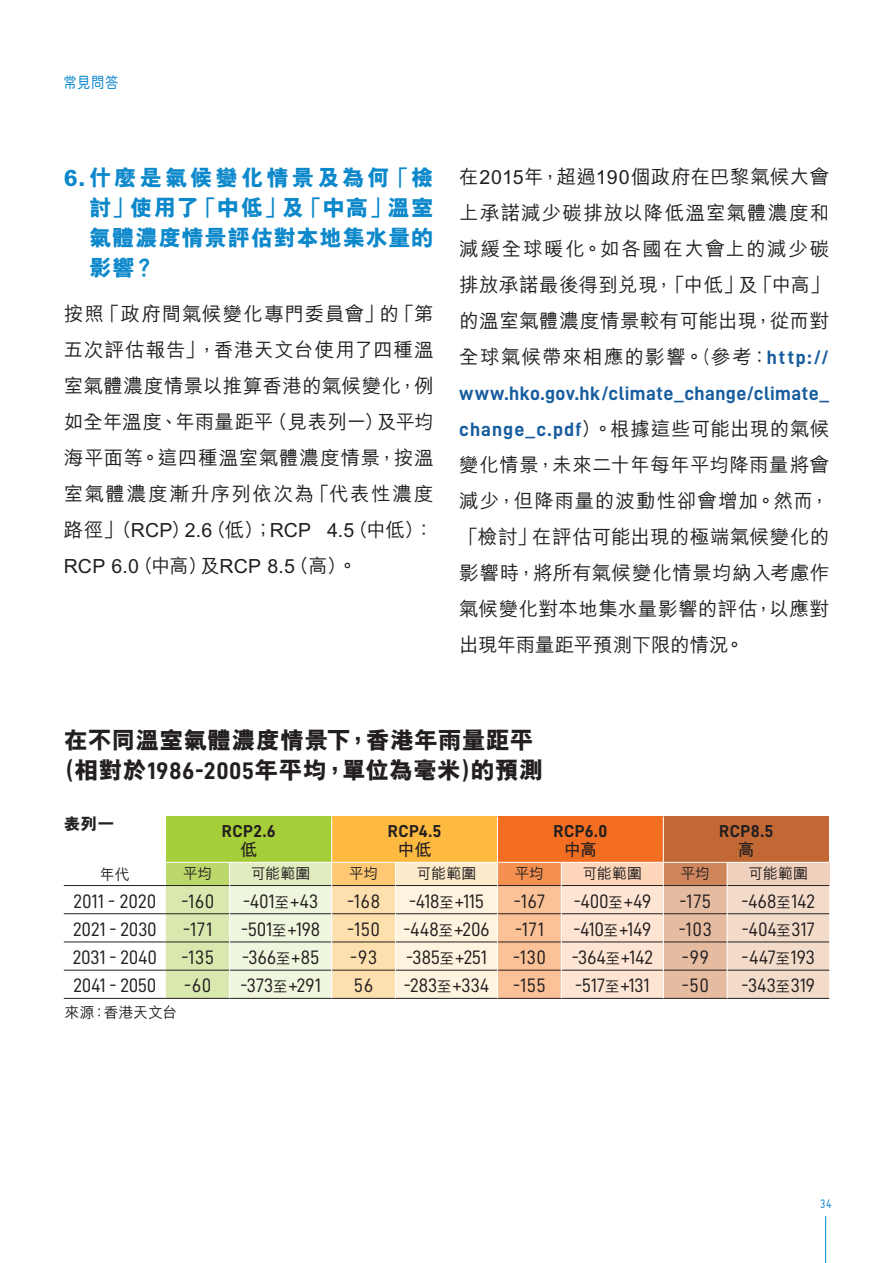
<style>
.page{position:relative;width:893px;height:1263px;background:#fff}
.page>*{position:absolute;margin:0;border:0;box-sizing:border-box;transform-origin:0 0}
.FAQ_Diagram_Title_Ch{font:800 24px/30px "M Hei HK";letter-spacing:.005em;color:#231f20}
.FAQ_Ask_Chi_1{font:800 22.5px/30px "M Hei HK";letter-spacing:.035em;color:#0c88cb;text-align:justify}
.Main_text_Chi{font:500 19.5px/36px "M Hei HK";letter-spacing:.02em;color:#231f20;text-align:justify}
.Main_text_Chi-2{font:19.5px "D DIN";letter-spacing:-.02em;color:#231f20}
.Din_reg_12{font:17.25px "D DIN Bold";letter-spacing:.02em;color:#231f20}
.Din_reg_12-2{font:700 17.25px "M Hei HK";color:#231f20}
.FAQ_Diagram_Title_Ch-2{font:800 16.5px "M Hei HK";color:#231f20}
.Main_text_Chi-3{font:500 15px "M Hei HK";letter-spacing:-.015em;color:#231f20}
.Caption_Chi{font:500 15px "M Hei HK";letter-spacing:-.015em;color:#231f20}
.header_chi{font:15px "Hira Maru Pro W4";color:#0c88cb;scale:.85 1}
.Din_reg_12-3{font:500 15px "M Hei HK";color:#231f20}
.t1{font:13.5px "Miso";color:#0c88cb}
.s1{font-family:"D DIN Bold";font-weight:400;color:#175d9e}
.s2{font-family:"D DIN Bold";font-weight:400}
.s3{font-family:"M Hei HK";font-weight:500;font-size:15px}
</style>
<div class="page">
<hr style="left:825px;top:1216px;width:1px;height:47px;background:#0c88cb">
<div style="left:166px;top:816px;width:166px;height:46px;background:#a6ce39"></div>
<div style="left:332px;top:816px;width:165px;height:46px;background:#fdb940"></div>
<div style="left:497px;top:816px;width:166px;height:46px;background:#f36e21"></div>
<div style="left:663px;top:816px;width:166px;height:46px;background:#c26835"></div>
<hr style="left:64px;top:942px;width:102px;height:1px;background:#231f20">
<hr style="left:64px;top:970px;width:102px;height:1px;background:#231f20">
<hr style="left:64px;top:998px;width:102px;height:1px;background:#231f20">
<hr style="left:166px;top:998px;width:64px;height:1px;background:#231f20">
<hr style="left:230px;top:998px;width:102px;height:1px;background:#231f20">
<hr style="left:332px;top:998px;width:63px;height:1px;background:#231f20">
<hr style="left:395px;top:998px;width:102px;height:1px;background:#231f20">
<hr style="left:497px;top:998px;width:64px;height:1px;background:#231f20">
<hr style="left:561px;top:998px;width:102px;height:1px;background:#231f20">
<hr style="left:663px;top:998px;width:64px;height:1px;background:#231f20">
<hr style="left:727px;top:998px;width:102px;height:1px;background:#231f20">
<hr style="left:64px;top:885px;width:102px;height:1px;background:#231f20">
<hr style="left:64px;top:913px;width:102px;height:1px;background:#231f20">
<hr style="left:331px;top:816px;width:1px;height:46px;background:#fff">
<hr style="left:497px;top:816px;width:1px;height:46px;background:#fff">
<hr style="left:663px;top:816px;width:1px;height:46px;background:#fff">
<svg style="left:166px;top:863px;width:663px;height:135px"></svg>
<p class="header_chi" style="left:64px;top:70px;width:66px">常見問答</p>
<p class="FAQ_Ask_Chi_1" style="left:89px;top:163px;width:346px;text-indent:-26px">6.什麼是氣候變化情景及為何「檢討」使用了「中低」及「中高」溫室氣體濃度情景評估對本地集水量的影響？</p>
<p class="Main_text_Chi" style="left:64px;top:294px;width:371px">按照「政府間氣候變化專門委員會」的「第五次評估報告」，香港天文台使用了四種溫室氣體濃度情景以推算香港的氣候變化，例如全年溫度、年雨量距平（見表列一）及平均海平面等。這四種溫室氣體濃度情景，按溫室氣體濃度漸升序列依次為「代表性濃度路徑」（RCP）2.6（低）；RCP 4.5（中低）：RCP 6.0（中高）及RCP 8.5（高）。</p>
<p class="Main_text_Chi" style="left:459px;top:157px;width:371px">在2015年，超過190個政府在巴黎氣候大會上承諾減少碳排放以降低溫室氣體濃度和減緩全球暖化。如各國在大會上的減少碳排放承諾最後得到兌現，「中低」及「中高」的溫室氣體濃度情景較有可能出現，從而對全球氣候帶來相應的影響。(參考：<span class="s1">http:// www.hko.gov.hk/climate_change/climate_ change_c.pdf</span>）。根據這些可能出現的氣候變化情景，未來二十年每年平均降雨量將會減少，但降雨量的波動性卻會增加。然而，「檢討」在評估可能出現的極端氣候變化的影響時，將所有氣候變化情景均納入考慮作氣候變化對本地集水量影響的評估，以應對出現年雨量距平預測下限的情況。</p>
<p class="FAQ_Diagram_Title_Ch" style="left:64px;top:725px;width:481px">在不同溫室氣體濃度情景下，香港年雨量距平(相對於<span class="s2">1986-2005</span>年平均，單位為毫米)的預測</p>
<p class="FAQ_Diagram_Title_Ch-2" style="left:64px;top:813px;width:52px">表列一</p>
<p class="Din_reg_12-3" style="left:100px;top:863px;width:31px">年代</p>
<p class="Din_reg_12" style="left:222px;top:821px;width:56px">RCP2.6</p>
<p class="Din_reg_12-2" style="left:240px;top:837px;width:19px">低</p>
<p class="Din_reg_12" style="left:554px;top:821px;width:55px">RCP6.0</p>
<p class="Din_reg_12-2" style="left:564px;top:837px;width:35px">中高</p>
<p class="Din_reg_12" style="left:719px;top:821px;width:55px">RCP8.5</p>
<p class="Din_reg_12-2" style="left:738px;top:837px;width:19px">高</p>
<p class="Din_reg_12" style="left:388px;top:821px;width:55px">RCP4.5</p>
<p class="Din_reg_12-2" style="left:397px;top:837px;width:36px">中低</p>
<p class="Main_text_Chi-3" style="left:183px;top:863px;width:31px">平均</p>
<p class="Main_text_Chi-3" style="left:251px;top:863px;width:61px">可能範圍</p>
<p class="Main_text_Chi-3" style="left:349px;top:863px;width:31px">平均</p>
<p class="Main_text_Chi-3" style="left:417px;top:863px;width:61px">可能範圍</p>
<p class="Main_text_Chi-3" style="left:515px;top:863px;width:31px">平均</p>
<p class="Main_text_Chi-3" style="left:582px;top:863px;width:61px">可能範圍</p>
<p class="Main_text_Chi-3" style="left:681px;top:863px;width:31px">平均</p>
<p class="Main_text_Chi-3" style="left:748px;top:863px;width:61px">可能範圍</p>
<p class="Main_text_Chi-2" style="left:73px;top:890px;width:85px">2011 - 2020</p>
<p class="Main_text_Chi-2" style="left:181px;top:890px;width:35px">-160</p>
<p class="Main_text_Chi-2" style="left:243px;top:890px;width:77px">-401<span class="s3">至</span>+43</p>
<p class="Main_text_Chi-2" style="left:347px;top:890px;width:35px">-168</p>
<p class="Main_text_Chi-2" style="left:409px;top:890px;width:77px">-418<span class="s3">至</span>+115</p>
<p class="Main_text_Chi-2" style="left:514px;top:890px;width:33px">-167</p>
<p class="Main_text_Chi-2" style="left:573px;top:890px;width:79px">-400<span class="s3">至</span>+49</p>
<p class="Main_text_Chi-2" style="left:679px;top:890px;width:34px">-175</p>
<p class="Main_text_Chi-2" style="left:741px;top:890px;width:76px">-468<span class="s3">至</span>142</p>
<p class="Main_text_Chi-2" style="left:73px;top:918px;width:85px">2021 - 2030</p>
<p class="Main_text_Chi-2" style="left:183px;top:918px;width:31px">-171</p>
<p class="Main_text_Chi-2" style="left:241px;top:918px;width:81px">-501<span class="s3">至</span>+198</p>
<p class="Main_text_Chi-2" style="left:347px;top:918px;width:35px">-150</p>
<p class="Main_text_Chi-2" style="left:403px;top:918px;width:88px">-448<span class="s3">至</span>+206</p>
<p class="Main_text_Chi-2" style="left:515px;top:918px;width:31px">-171</p>
<p class="Main_text_Chi-2" style="left:573px;top:918px;width:80px">-410<span class="s3">至</span>+149</p>
<p class="Main_text_Chi-2" style="left:678px;top:918px;width:35px">-103</p>
<p class="Main_text_Chi-2" style="left:742px;top:918px;width:75px">-404<span class="s3">至</span>317</p>
<p class="Main_text_Chi-2" style="left:72px;top:947px;width:86px">2031 - 2040</p>
<p class="Main_text_Chi-2" style="left:181px;top:947px;width:35px">-135</p>
<p class="Main_text_Chi-2" style="left:242px;top:947px;width:79px">-366<span class="s3">至</span>+85</p>
<p class="Main_text_Chi-2" style="left:350px;top:947px;width:29px">-93</p>
<p class="Main_text_Chi-2" style="left:406px;top:947px;width:83px">-385<span class="s3">至</span>+251</p>
<p class="Main_text_Chi-2" style="left:513px;top:947px;width:35px">-130</p>
<p class="Main_text_Chi-2" style="left:571px;top:947px;width:83px">-364<span class="s3">至</span>+142</p>
<p class="Main_text_Chi-2" style="left:681px;top:947px;width:29px">-99</p>
<p class="Main_text_Chi-2" style="left:741px;top:947px;width:76px">-447<span class="s3">至</span>193</p>
<p class="Main_text_Chi-2" style="left:73px;top:975px;width:85px">2041 - 2050</p>
<p class="Main_text_Chi-2" style="left:184px;top:975px;width:29px">-60</p>
<p class="Main_text_Chi-2" style="left:240px;top:975px;width:82px">-373<span class="s3">至</span>+291</p>
<p class="Main_text_Chi-2" style="left:354px;top:975px;width:21px">56</p>
<p class="Main_text_Chi-2" style="left:403px;top:975px;width:88px">-283<span class="s3">至</span>+334</p>
<p class="Main_text_Chi-2" style="left:513px;top:975px;width:35px">-155</p>
<p class="Main_text_Chi-2" style="left:575px;top:975px;width:77px">-517<span class="s3">至</span>+131</p>
<p class="Main_text_Chi-2" style="left:681px;top:975px;width:29px">-50</p>
<p class="Main_text_Chi-2" style="left:741px;top:975px;width:75px">-343<span class="s3">至</span>319</p>
<p class="Caption_Chi" style="left:65px;top:1002px;width:114px">來源：香港天文台</p>
<p class="t1" style="left:820px;top:1196px;width:13px">34</p>
</div>
